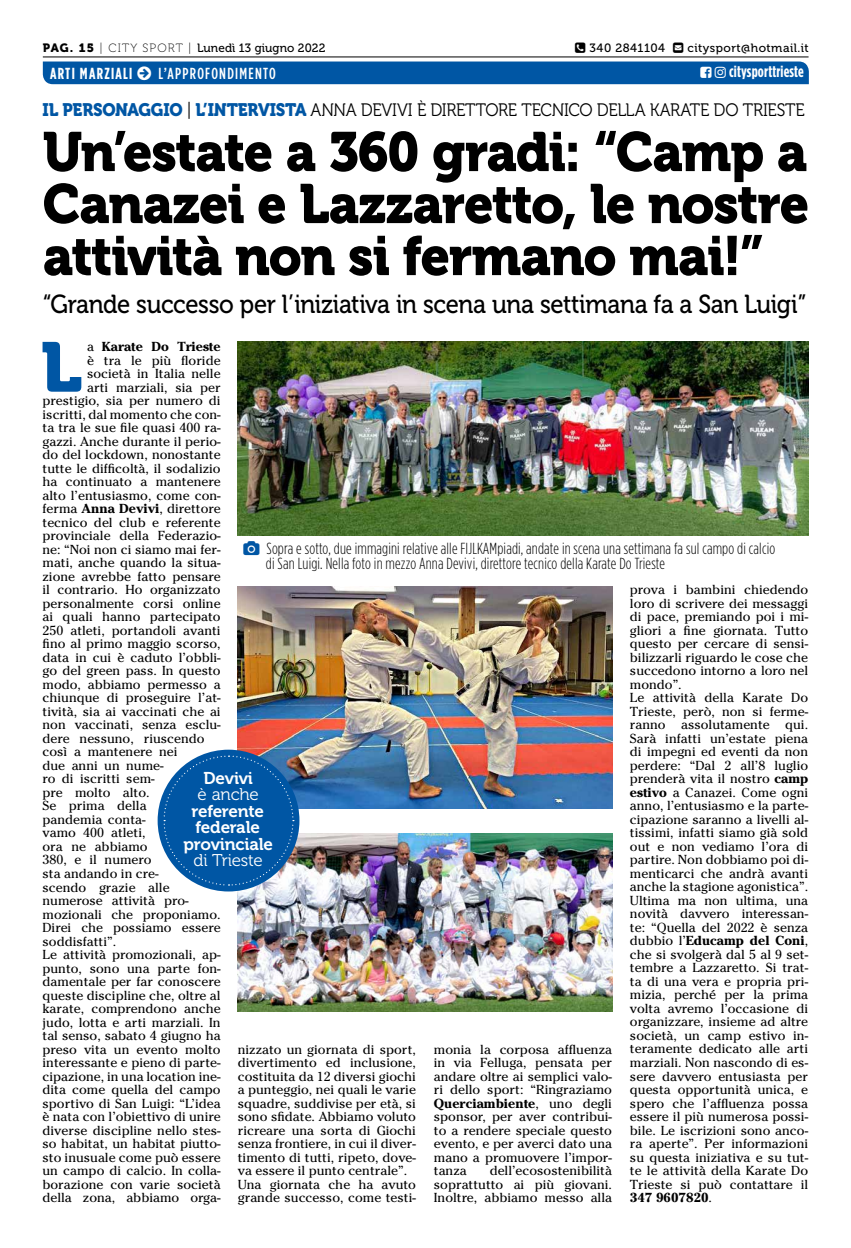
<style>
.page{position:relative;width:851px;height:1248px;background:#fff}
.page>*{position:absolute;margin:0;border:0;box-sizing:border-box;transform-origin:0 0}
.t1{font:69.6px "Museo 900";color:#0056a4}
.t2{font:55px/52px "Museo 900";letter-spacing:-.025em;color:#000;text-align:justify;scale:.95 1}
.t3{font:26px "Museo 500";letter-spacing:-.02em;color:#000;scale:.92 1}
.t4{font:18px "Museo 300";letter-spacing:-.02em;color:#000;scale:.92 1}
.t5{font:17px/16.5px "Museo 700";letter-spacing:-.01em;color:#fff;text-align:center}
.t6{font:17px "Museo 300";letter-spacing:-.01em;color:#fff}
.t7{font:300 16px/15px "Gotham Condensed";letter-spacing:.01em;color:#000}
.t8{font:500 16px "Gotham Condensed";letter-spacing:.08em;color:#fff}
.t9{font:700 16px "Gotham Condensed";letter-spacing:.01em;color:#fff}
.t10{font:700 16px "Gotham Condensed";letter-spacing:.08em;color:#fff}
.t11{font:13px/13.5px "Cheltenham";color:#000;text-align:justify}
.t12{font:700 13px "Cheltenham";color:#000}
.t13{font:12px "Museo 500";letter-spacing:.01em;color:#000}
.t14{font:12px "Museo 500";letter-spacing:.04em;color:#000}
.s1{font-family:"Museo 900"}
.s2{font-family:"Museo 100"}
.s3{font-family:"Museo 900";color:#0056a4}
.s4{font-weight:400}
.s5{font-weight:700}
</style>
<div class="page">
<img style="left:238px;top:341px;width:570px;height:194px">
<img style="left:238px;top:833px;width:374px;height:178px">
<img style="left:238px;top:586px;width:374px;height:222px">
<div style="left:158px;top:749px;width:141px;height:142px;background:#0056a4;border-radius:50%"></div>
<svg style="left:163px;top:755px;width:131px;height:131px"></svg>
<hr style="left:43px;top:57px;width:765px;height:1px;background:#000">
<div style="left:43px;top:61px;width:765px;height:23px;background:#0056a4"></div>
<p class="t13" style="left:43px;top:42px;width:284px"><span class="s1">PAG. 15</span> <span class="s2">| CITY SPORT |</span> Lunedì 13 giugno 2022</p>
<p class="t14" style="left:589px;top:41px;width:77px">340 2841104</p>
<p class="t14" style="left:687px;top:41px;width:123px">citysport@hotmail.it</p>
<p class="t10" style="left:50px;top:64px;width:84px">ARTI MARZIALI</p>
<p class="t8" style="left:158px;top:64px;width:119px">L’APPROFONDIMENTO</p>
<p class="t9" style="left:729px;top:63px;width:76px">citysporttrieste</p>
<h3 class="t4" style="left:43px;top:100px;width:829px"><span class="s3">IL PERSONAGGIO</span> | <span class="s3">L’INTERVISTA</span> ANNA DEVIVI È DIRETTORE TECNICO DELLA KARATE DO TRIESTE</h3>
<h2 class="t2" style="left:43px;top:126px;width:808px">Un’estate a 360 gradi: “Camp a Canazei e Lazzaretto, le nostre attività non si fermano mai!”</h2>
<h3 class="t3" style="left:43px;top:289px;width:831px">“Grande successo per l’iniziativa in scena una settimana fa a San Luigi”</h3>
<h1 class="t1" style="left:41px;top:328px;width:43px">L</h1>
<p class="t12" style="left:87px;top:339px;width:135px"><span class="s4">a</span> Karate Do Trieste</p>
<p class="t11" style="left:87px;top:353px;width:135px">è tra le più floride</p>
<p class="t11" style="left:87px;top:367px;width:135px">società in Italia nelle</p>
<p class="t11" style="left:87px;top:380px;width:135px">arti marziali, sia per</p>
<p class="t11" style="left:43px;top:394px;width:179px">prestigio, sia per numero di</p>
<p class="t11" style="left:43px;top:407px;width:180px">iscritti, dal momento che con-</p>
<p class="t11" style="left:43px;top:421px;width:180px">ta tra le sue file quasi 400 ra-</p>
<p class="t11" style="left:43px;top:434px;width:180px">gazzi. Anche durante il perio-</p>
<p class="t11" style="left:43px;top:448px;width:180px">do del lockdown, nonostante</p>
<p class="t11" style="left:43px;top:461px;width:179px">tutte le difficoltà, il sodalizio</p>
<p class="t11" style="left:43px;top:475px;width:179px">ha continuato a mantenere</p>
<p class="t11" style="left:43px;top:488px;width:180px">alto l’entusiasmo, come con-</p>
<p class="t11" style="left:43px;top:502px;width:180px">ferma <span class="s5">Anna Devivi</span>, direttore</p>
<p class="t11" style="left:43px;top:515px;width:179px">tecnico del club e referente</p>
<p class="t11" style="left:43px;top:529px;width:180px">provinciale della Federazio-</p>
<p class="t11" style="left:43px;top:542px;width:180px">ne: “Noi non ci siamo mai fer-</p>
<p class="t11" style="left:43px;top:556px;width:180px">mati, anche quando la situa-</p>
<p class="t11" style="left:43px;top:569px;width:180px">zione avrebbe fatto pensare</p>
<p class="t11" style="left:43px;top:583px;width:180px">il contrario. Ho organizzato</p>
<p class="t11" style="left:43px;top:596px;width:179px">personalmente corsi online</p>
<p class="t11" style="left:43px;top:610px;width:179px">ai quali hanno partecipato</p>
<p class="t11" style="left:43px;top:623px;width:179px">250 atleti, portandoli avanti</p>
<p class="t11" style="left:43px;top:637px;width:179px">fino al primo maggio scorso,</p>
<p class="t11" style="left:43px;top:650px;width:180px">data in cui è caduto l’obbli-</p>
<p class="t11" style="left:43px;top:664px;width:179px">go del green pass. In questo</p>
<p class="t11" style="left:43px;top:677px;width:180px">modo, abbiamo permesso a</p>
<p class="t11" style="left:43px;top:691px;width:180px">chiunque di proseguire l’at-</p>
<p class="t11" style="left:43px;top:704px;width:180px">tività, sia ai vaccinati che ai</p>
<p class="t11" style="left:43px;top:718px;width:180px">non vaccinati, senza esclu-</p>
<p class="t11" style="left:43px;top:731px;width:164px">dere nessuno, riuscendo</p>
<p class="t11" style="left:43px;top:745px;width:137px">così a mantenere nei</p>
<p class="t11" style="left:43px;top:758px;width:123px">due anni un nume-</p>
<p class="t11" style="left:43px;top:772px;width:114px">ro di iscritti sem-</p>
<p class="t11" style="left:43px;top:785px;width:108px">pre molto alto.</p>
<p class="t11" style="left:43px;top:799px;width:106px">Se prima della</p>
<p class="t11" style="left:43px;top:812px;width:105px">pandemia conta-</p>
<p class="t11" style="left:43px;top:826px;width:105px">vamo 400 atleti,</p>
<p class="t11" style="left:43px;top:839px;width:106px">ora ne abbiamo</p>
<p class="t11" style="left:43px;top:853px;width:110px">380, e il numero</p>
<p class="t11" style="left:43px;top:866px;width:118px">sta andando in cre-</p>
<p class="t11" style="left:43px;top:880px;width:128px">scendo grazie alle</p>
<p class="t11" style="left:43px;top:893px;width:148px">numerose attività pro-</p>
<p class="t11" style="left:43px;top:907px;width:180px">mozionali che proponiamo.</p>
<p class="t11" style="left:43px;top:920px;width:180px">Direi che possiamo essere</p>
<p class="t11" style="left:43px;top:934px;width:75px">soddisfatti”.</p>
<p class="t11" style="left:43px;top:947px;width:180px">Le attività promozionali, ap-</p>
<p class="t11" style="left:43px;top:961px;width:180px">punto, sono una parte fon-</p>
<p class="t11" style="left:43px;top:974px;width:180px">damentale per far conoscere</p>
<p class="t11" style="left:43px;top:988px;width:179px">queste discipline che, oltre al</p>
<p class="t11" style="left:43px;top:1001px;width:179px">karate, comprendono anche</p>
<p class="t11" style="left:43px;top:1015px;width:180px">judo, lotta e arti marziali. In</p>
<p class="t11" style="left:43px;top:1028px;width:180px">tal senso, sabato 4 giugno ha</p>
<p class="t11" style="left:43px;top:1042px;width:179px">preso vita un evento molto</p>
<p class="t11" style="left:43px;top:1055px;width:180px">interessante e pieno di parte-</p>
<p class="t11" style="left:43px;top:1069px;width:180px">cipazione, in una location ine-</p>
<p class="t11" style="left:43px;top:1082px;width:179px">dita come quella del campo</p>
<p class="t11" style="left:43px;top:1096px;width:180px">sportivo di San Luigi: “L’idea</p>
<p class="t11" style="left:43px;top:1109px;width:179px">è nata con l’obiettivo di unire</p>
<p class="t11" style="left:43px;top:1123px;width:180px">diverse discipline nello stes-</p>
<p class="t11" style="left:43px;top:1136px;width:180px">so habitat, un habitat piutto-</p>
<p class="t11" style="left:43px;top:1150px;width:179px">sto inusuale come può essere</p>
<p class="t11" style="left:43px;top:1163px;width:180px">un campo di calcio. In colla-</p>
<p class="t11" style="left:43px;top:1177px;width:180px">borazione con varie società</p>
<p class="t11" style="left:43px;top:1190px;width:180px">della zona, abbiamo orga-</p>
<p class="t7" style="left:266px;top:540px;width:510px">Sopra e sotto, due immagini relative alle FIJLKAMpiadi, andate in scena una settimana fa sul campo di calcio di San Luigi. Nella foto in mezzo Anna Devivi, direttore tecnico della Karate Do Trieste</p>
<p class="t11" style="left:629px;top:583px;width:180px;text-align:left">prova i bambini chiedendo loro di scrivere dei messaggi di pace, premiando poi i mi&shy;gliori a fine giornata. Tutto questo per cercare di sensi&shy;bilizzarli riguardo le cose che succedono intorno a loro nel mondo”.<br>Le attività della Karate Do<br>Trieste, però, non si ferme&shy;ranno assolutamente qui.<br>Sarà infatti un’estate piena di impegni ed eventi da non perdere: “Dal 2 all’8 luglio prenderà vita il nostro <span class="s5">camp estivo</span> a Canazei. Come ogni anno, l’entusiasmo e la parte&shy;cipazione saranno a livelli al&shy;tissimi, infatti siamo già sold out e non vediamo l’ora di partire. Non dobbiamo poi di&shy;menticarci che andrà avanti anche la stagione agonistica”.<br>Ultima ma non ultima, una novità davvero interessan&shy;te: “Quella del 2022 è senza dubbio l’<span class="s5">Educamp del Coni</span>, che si svolgerà dal 5 al 9 set&shy;tembre a Lazzaretto. Si trat&shy;ta di una vera e propria pri&shy;mizia, perché per la prima volta avremo l’occasione di organizzare, insieme ad altre società, un camp estivo in&shy;teramente dedicato alle arti marziali. Non nascondo di es&shy;sere davvero entusiasta per questa opportunità unica, e spero che l’affluenza possa essere il più numerosa possi&shy;bile. Le iscrizioni sono anco&shy;ra aperte”. Per informazioni su questa iniziativa e su tut&shy;te le attività della Karate Do<br>Trieste si può contattare il<br><span class="s5">347 9607820</span>.</p>
<h3 class="t5" style="left:203px;top:769px;width:51px">Devivi</h3>
<h3 class="t6" style="left:198px;top:785px;width:63px">è anche</h3>
<h3 class="t5" style="left:183px;top:802px;width:91px">referente federale provinciale</h3>
<h3 class="t6" style="left:193px;top:851px;width:71px">di Trieste</h3>
<p class="t11" style="left:434px;top:1042px;width:180px">monia la corposa affluenza in via Felluga, pensata per andare oltre ai semplici valo&shy;ri dello sport: “Ringraziamo <span class="s5">Querciambiente</span>, uno degli sponsor, per aver contribui&shy;to a rendere speciale questo evento, e per averci dato una mano a promuovere l’impor&shy;tanza</p>
<p class="t11" style="left:238px;top:1042px;width:180px;text-align:left">nizzato un giornata di sport, divertimento ed inclusione, costituita da 12 diversi giochi a punteggio, nei quali le varie squadre, suddivise per età, si sono sfidate. Abbiamo voluto ricreare una sorta di Giochi senza frontiere, in cui il diver&shy;timento di tutti, ripeto, dove&shy;va essere il punto centrale”.<br>Una giornata che ha avuto grande successo, come testi-</p>
<p class="t11" style="left:434px;top:1163px;width:180px;text-indent:56px">dell’ecosostenibilità soprattutto ai più giovani.<br>Inoltre, abbiamo messo alla</p>
</div>
